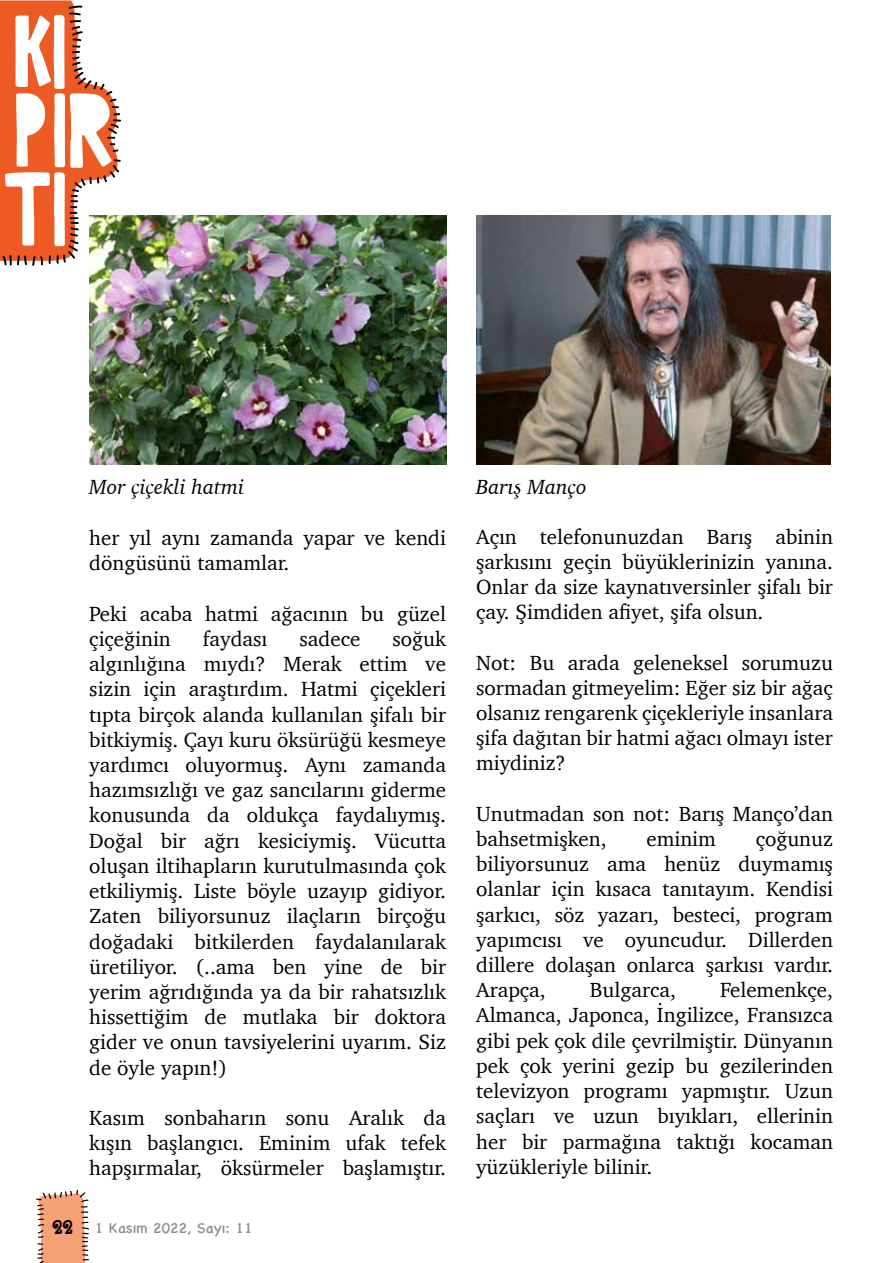
<style>
.page{position:relative;width:893px;height:1263px;background:#fff}
.page>*{position:absolute;margin:0;border:0;box-sizing:border-box;transform-origin:0 0}
.t1{font:21px/25.2px "Charter";color:#000;text-align:justify}
.t2{font:italic 21px "Charter";color:#000}
.t3{font:15px "Chalkboard SE";color:#908e92}
.s1{font-family:"Boyz R Gross NF";font-size:30px;color:#000}
</style>
<div class="page">
<svg style="left:0;top:0;width:121px;height:266px"></svg>
<svg style="left:36px;top:1190px;width:53px;height:73px"></svg>
<img style="left:89px;top:215px;width:357px;height:250px">
<img style="left:476px;top:215px;width:355px;height:250px">
<p class="t2" style="left:89px;top:469px;width:157px">Mor çiçekli hatmi</p>
<p class="t2" style="left:476px;top:469px;width:112px">Barış Manço</p>
<p class="t1" style="left:89px;top:525px;width:358px">her yıl aynı zamanda yapar ve kendi döngüsünü tamamlar.</p>
<p class="t1" style="left:89px;top:601px;width:358px">Peki acaba hatmi ağacının bu güzel çiçeğinin</p>
<p class="t1" style="left:203px;top:626px;width:66px">faydası</p>
<p class="t1" style="left:299px;top:626px;width:62px">sadece</p>
<p class="t1" style="left:89px;top:626px;width:358px;text-indent:303px">soğuk algınlığına mıydı? Merak ettim ve sizin için araştırdım. Hatmi çiçekleri tıpta birçok alanda kullanılan şifalı bir bitkiymiş. Çayı kuru öksürüğü kesmeye yardımcı oluyormuş. Aynı zamanda hazımsızlığı ve gaz sancılarını giderme konusunda da oldukça faydalıymış.<br>Doğal bir ağrı kesiciymiş. Vücutta oluşan iltihapların kurutulmasında çok etkiliymiş. Liste böyle uzayıp gidiyor.<br>Zaten biliyorsunuz ilaçların birçoğu doğadaki bitkilerden faydalanılarak üretiliyor. (..ama ben yine de bir yerim ağrıdığında ya da bir rahatsızlık hissettiğim de mutlaka bir doktora gider ve onun tavsiyelerini uyarım. Siz de öyle yapın!)</p>
<p class="t1" style="left:89px;top:1105px;width:358px">Kasım sonbaharın sonu Aralık da kışın başlangıcı. Eminim ufak tefek hapşırmalar, öksürmeler başlamıştır.</p>
<p class="t3" style="left:52px;top:1215px;width:202px"><span class="s1">22</span> 1 Kasım 2022, Sayı: 11</p>
<p class="t1" style="left:476px;top:524px;width:358px">Açın telefonunuzdan Barış abinin şarkısını geçin büyüklerinizin yanına.<br>Onlar da size kaynatıversinler şifalı bir çay. Şimdiden afiyet, şifa olsun.</p>
<p class="t1" style="left:476px;top:650px;width:358px">Not: Bu arada geleneksel sorumuzu sormadan gitmeyelim: Eğer siz bir ağaç olsanız rengarenk çiçekleriyle insanlara şifa dağıtan bir hatmi ağacı olmayı ister miydiniz?</p>
<p class="t1" style="left:476px;top:801px;width:358px">Unutmadan son not: Barış Manço’dan bahsetmişken,</p>
<p class="t1" style="left:476px;top:826px;width:358px;text-indent:279px">çoğunuz biliyorsunuz ama henüz duymamış olanlar için kısaca tanıtayım. Kendisi şarkıcı, söz yazarı, besteci, program yapımcısı ve oyuncudur. Dillerden dillere dolaşan onlarca şarkısı vardır.<br>Arapça,</p>
<p class="t1" style="left:646px;top:826px;width:71px">eminim</p>
<p class="t1" style="left:476px;top:977px;width:358px;text-indent:244px">Felemenkçe, Almanca, Japonca, İngilizce, Fransızca gibi pek çok dile çevrilmiştir. Dünyanın pek çok yerini gezip bu gezilerinden televizyon programı yapmıştır. Uzun saçları ve uzun bıyıkları, ellerinin her bir parmağına taktığı kocaman yüzükleriyle bilinir.</p>
<p class="t1" style="left:590px;top:977px;width:88px">Bulgarca,</p>
</div>
